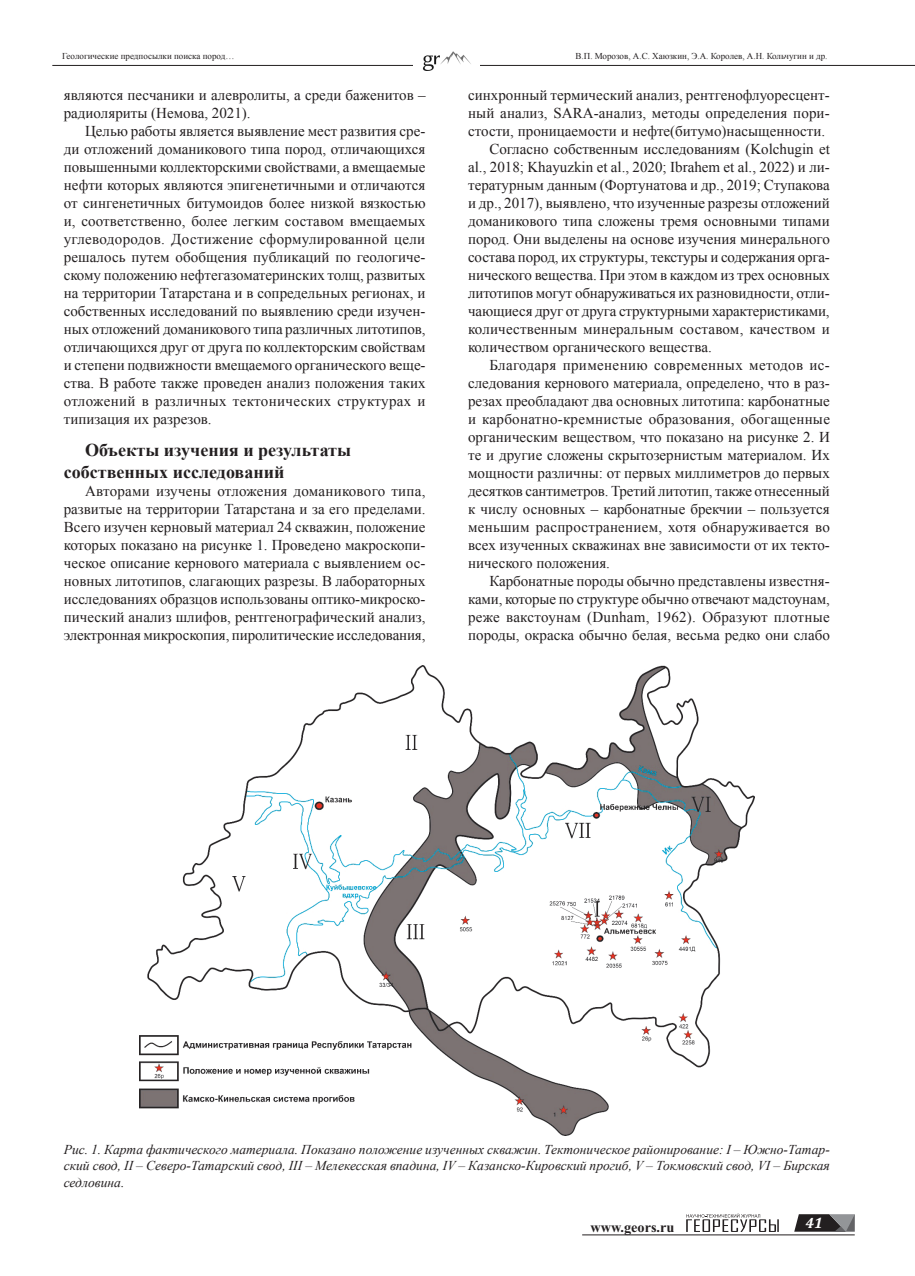
<style>
.page{position:relative;width:915px;height:1276px;background:#fff}
.page>*{position:absolute;margin:0;border:0;box-sizing:border-box;transform-origin:0 0}
.t1{font:700 18px/21.6px "Times New Roman";color:#231f20}
.t2{font:15px/18px "Times New Roman";color:#231f20;text-align:justify}
.t3{font:15px "Times New Roman";letter-spacing:.02em;color:#231f20}
.t4{font:15px "Times New Roman";letter-spacing:.025em;color:#231f20}
.t5{font:italic 700 15px "Cambria";color:#fff}
.t6{font:700 14.25px "Times New Roman";color:#231f20}
.t7{font:italic 13.5px/16.2px "Times New Roman";color:#231f20;text-align:justify}
.t8{font:9px "Times New Roman";color:#231f20}
</style>
<div class="page">
<hr style="left:582px;top:1234px;width:272px;height:1px;background:#231f20">
<svg style="left:686px;top:1213px;width:92px;height:19px"></svg>
<svg style="left:794px;top:1214px;width:60px;height:17px"></svg>
<hr style="left:52px;top:65px;width:862px;height:1px;background:#231f20">
<img style="left:413px;top:51px;width:66px;height:20px">
<img style="left:139px;top:666px;width:615px;height:469px">
<p class="t8" style="left:62px;top:50px;width:174px">Геологические предпосылки поиска пород…</p>
<p class="t8" style="left:575px;top:50px;width:253px">В.П. Морозов, А.С. Хаюзкин, Э.А. Королев, А.Н. Кольчугин и др.</p>
<p class="t2" style="left:64px;top:85px;width:363px">являются песчаники и алевролиты, а среди баженитов – радиоляриты (Немова, 2021).</p>
<p class="t2" style="left:64px;top:121px;width:363px;text-indent:21px">Целью работы является выявление мест развития сре&shy;ди отложений доманикового типа пород, отличающихся повышенными коллекторскими свойствами, а вмещаемые нефти которых являются эпигенетичными и отличаются от сингенетичных битумоидов более низкой вязкостью и, соответственно, более легким составом вмещаемых углеводородов. Достижение сформулированной цели решалось путем обобщения публикаций по геологиче&shy;скому положению нефтегазоматеринских толщ, развитых на территории Татарстана и в сопредельных регионах, и собственных исследований по выявлению среди изучен&shy;ных отложений доманикового типа различных литотипов, отличающихся друг от друга по коллекторским свойствам и степени подвижности вмещаемого органического веще&shy;ства. В работе также проведен анализ положения таких отложений в различных тектонических структурах и типизация их разрезов.</p>
<p class="t1" style="left:64px;top:439px;width:289px;text-indent:21px">Объекты изучения и результаты собственных исследований</p>
<p class="t2" style="left:64px;top:481px;width:363px;text-indent:21px">Авторами изучены отложения доманикового типа, развитые на территории Татарстана и за его пределами.<br>Всего изучен керновый материал 24 скважин, положение которых показано на рисунке 1. Проведено макроскопи&shy;ческое описание кернового материала с выявлением ос&shy;новных литотипов, слагающих разрезы. В лабораторных исследованиях образцов использованы оптико-микроско&shy;пический анализ шлифов, рентгенографический анализ, электронная микроскопия, пиролитические исследования,</p>
<p class="t2" style="left:468px;top:85px;width:363px">синхронный термический анализ, рентгенофлуоресцент-</p>
<p class="t2" style="left:468px;top:103px;width:363px">ный анализ, SARA-анализ, методы определения пори-</p>
<p class="t2" style="left:468px;top:121px;width:358px">стости, проницаемости и нефте(битумо)насыщенности.</p>
<p class="t2" style="left:489px;top:139px;width:342px">Согласно собственным исследованиям (Kolchugin et</p>
<p class="t2" style="left:468px;top:157px;width:363px">al., 2018; Khayuzkin et al., 2020; Ibrahem et al., 2022) и ли-</p>
<p class="t2" style="left:468px;top:175px;width:363px">тературным данным (Фортунатова и др., 2019; Ступакова</p>
<p class="t2" style="left:468px;top:193px;width:363px">и др., 2017), выявлено, что изученные разрезы отложений</p>
<p class="t2" style="left:468px;top:211px;width:363px">доманикового типа сложены тремя основными типами</p>
<p class="t2" style="left:468px;top:229px;width:363px">пород. Они выделены на основе изучения минерального</p>
<p class="t2" style="left:468px;top:247px;width:363px">состава пород, их структуры, текстуры и содержания орга-</p>
<p class="t2" style="left:468px;top:265px;width:363px">нического вещества. При этом в каждом из трех основных</p>
<p class="t2" style="left:468px;top:283px;width:363px">литотипов могут обнаруживаться их разновидности, отли-</p>
<p class="t2" style="left:468px;top:301px;width:363px">чающиеся друг от друга структурными характеристиками,</p>
<p class="t2" style="left:468px;top:319px;width:363px">количественным минеральным составом, качеством и</p>
<p class="t2" style="left:468px;top:337px;width:245px">количеством органического вещества.</p>
<p class="t4" style="left:489px;top:355px;width:342px">Благодаря применению современных методов ис-</p>
<p class="t2" style="left:468px;top:373px;width:363px">следования кернового материала, определено, что в раз-</p>
<p class="t2" style="left:468px;top:391px;width:363px">резах преобладают два основных литотипа: карбонатные</p>
<p class="t3" style="left:468px;top:409px;width:363px">и карбонатно-кремнистые образования, обогащенные</p>
<p class="t2" style="left:468px;top:427px;width:363px">органическим веществом, что показано на рисунке 2. И</p>
<p class="t2" style="left:468px;top:445px;width:363px">те и другие сложены скрытозернистым материалом. Их</p>
<p class="t2" style="left:468px;top:463px;width:363px">мощности различны: от первых миллиметров до первых</p>
<p class="t2" style="left:468px;top:481px;width:363px">десятков сантиметров. Третий литотип, также отнесенный</p>
<p class="t2" style="left:468px;top:499px;width:363px">к числу основных – карбонатные брекчии – пользуется</p>
<p class="t2" style="left:468px;top:517px;width:363px">меньшим распространением, хотя обнаруживается во</p>
<p class="t2" style="left:468px;top:535px;width:363px">всех изученных скважинах вне зависимости от их текто-</p>
<p class="t2" style="left:468px;top:553px;width:143px">нического положения.</p>
<p class="t2" style="left:489px;top:571px;width:342px">Карбонатные породы обычно представлены известня-</p>
<p class="t2" style="left:468px;top:589px;width:363px">ками, которые по структуре обычно отвечают мадстоунам,</p>
<p class="t3" style="left:468px;top:607px;width:363px">реже вакстоунам (Dunham, 1962). Образуют плотные</p>
<p class="t2" style="left:468px;top:625px;width:363px">породы, окраска обычно белая, весьма редко они слабо</p>
<p class="t7" style="left:64px;top:1141px;width:767px">Рис. 1. Карта фактического материала. Показано положение изученных скважин. Тектоническое районирование: I – Южно-Татар&shy;ский свод, II – Северо-Татарский свод, III – Мелекесская впадина, IV – Казанско-Кировский прогиб, V – Токмовский свод, VI – Бирская седловина.</p>
<p class="t6" style="left:590px;top:1217px;width:85px">www.geors.ru</p>
<p class="t5" style="left:805px;top:1212px;width:19px">41</p>
</div>
